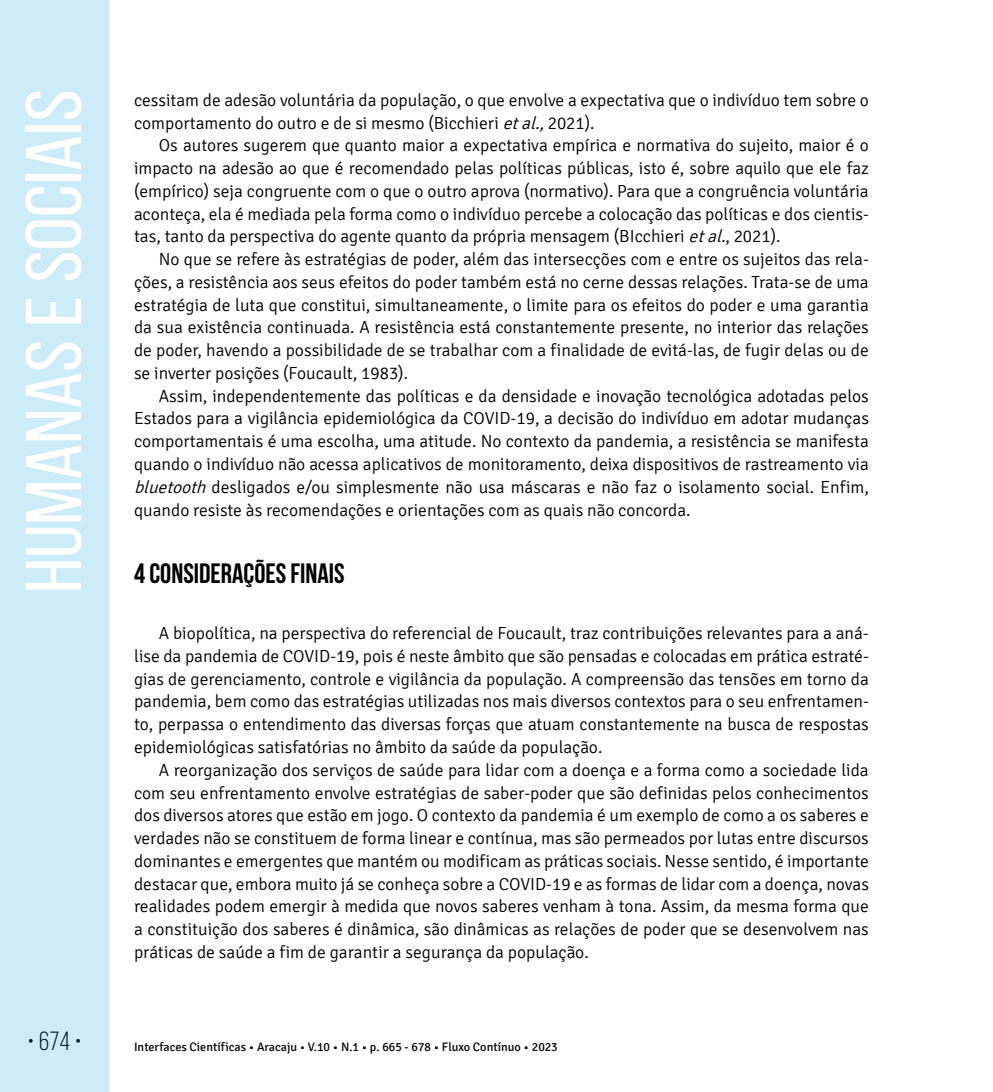
<style>
.page{position:relative;width:993px;height:1092px;background:#fff}
.page>*{position:absolute;margin:0;border:0;box-sizing:border-box;transform-origin:0 0}
.t1{font:78.75px "Bebas Neue";color:#fff;scale:1.09 1}
.t2{font:700 28px "Bebas Neue";color:#000}
.t3{font:26.25px "Bebas Neue";color:#000}
.t4{font:300 17.5px/22.8px "Signika";color:#000;text-align:justify}
.t5{font:12.25px "Signika";color:#000}
.s1{font-style:italic}
</style>
<div class="page">
<div style="left:0;top:0;width:109px;height:1091px;background:#cdecf9"></div>
<h1 class="t1" style="left:11px;top:593px;width:463px;rotate:-90deg">Humanas e Sociais</h1>
<p class="t4" style="left:134px;top:89px;width:736px">cessitam de adesão voluntária da população, o que envolve a expectativa que o indivíduo tem sobre o comportamento do outro e de si mesmo (Bicchieri <span class="s1">etal.,</span>2021).</p>
<p class="t4" style="left:134px;top:134px;width:736px;text-indent:25px">Os autores sugerem que quanto maior a expectativa empírica e normativa do sujeito, maior é o impacto na adesão ao que é recomendado pelas políticas públicas, isto é, sobre aquilo que ele faz (empírico) seja congruente com o que o outro aprova (normativo). Para que a congruência voluntária aconteça, ela é mediada pela forma como o indivíduo percebe a colocação das políticas e dos cientis&shy;tas, tanto da perspectiva do agente quanto da própria mensagem (BIcchieri <span class="s1">etal.</span>, 2021).</p>
<p class="t4" style="left:134px;top:248px;width:736px;text-indent:25px">No que se refere às estratégias de poder, além das intersecções com e entre os sujeitos das rela&shy;ções, a resistência aos seus efeitos do poder também está no cerne dessas relações. Trata-se de uma estratégia de luta que constitui, simultaneamente, o limite para os efeitos do poder e uma garantia da sua existência continuada. A resistência está constantemente presente, no interior das relações de poder, havendo a possibilidade de se trabalhar com a finalidade de evitá-las, de fugir delas ou de se inverter posições (Foucault, 1983).</p>
<p class="t4" style="left:134px;top:385px;width:736px;text-indent:25px">Assim, independentemente das políticas e da densidade e inovação tecnológica adotadas pelos Estados para a vigilância epidemiológica da COVID-19, a decisão do indivíduo em adotar mudanças comportamentais é uma escolha, uma atitude. No contexto da pandemia, a resistência se manifesta quando o indivíduo não acessa aplicativos de monitoramento, deixa dispositivos de rastreamento via <span class="s1">bluetooth</span>desligados e/ou simplesmente não usa máscaras e não faz o isolamento social. Enfim, quando resiste às recomendações e orientações com as quais não concorda.</p>
<h2 class="t2" style="left:134px;top:557px;width:212px">4 CONSIDERAÇÕES FINAIS</h2>
<p class="t4" style="left:134px;top:622px;width:736px;text-indent:25px">A biopolítica, na perspectiva do referencial de Foucault, traz contribuições relevantes para a aná&shy;lise da pandemia de COVID-19, pois é neste âmbito que são pensadas e colocadas em prática estraté&shy;gias de gerenciamento, controle e vigilância da população. A compreensão das tensões em torno da pandemia, bem como das estratégias utilizadas nos mais diversos contextos para o seu enfrentamen&shy;to, perpassa o entendimento das diversas forças que atuam constantemente na busca de respostas epidemiológicas satisfatórias no âmbito da saúde da população.</p>
<p class="t4" style="left:134px;top:758px;width:736px;text-indent:25px">A reorganização dos serviços de saúde para lidar com a doença e a forma como a sociedade lida com seu enfrentamento envolve estratégias de saber-poder que são definidas pelos conhecimentos dos diversos atores que estão em jogo. O contexto da pandemia é um exemplo de como a os saberes e verdades não se constituem de forma linear e contínua, mas são permeados por lutas entre discursos dominantes e emergentes que mantém ou modificam as práticas sociais. Nesse sentido, é importante destacar que, embora muito já se conheça sobre a COVID-19 e as formas de lidar com a doença, novas realidades podem emergir à medida que novos saberes venham à tona. Assim, da mesma forma que a constituição dos saberes é dinâmica, são dinâmicas as relações de poder que se desenvolvem nas práticas de saúde a fim de garantir a segurança da população.</p>
<h3 class="t3" style="left:28px;top:1026px;width:56px">• 674 •</h3>
<p class="t5" style="left:134px;top:1040px;width:425px">Interfaces Científicas • Aracaju • V.10 • N.1 • p. 665 - 678 • Fluxo Contínuo • 2023</p>
</div>
